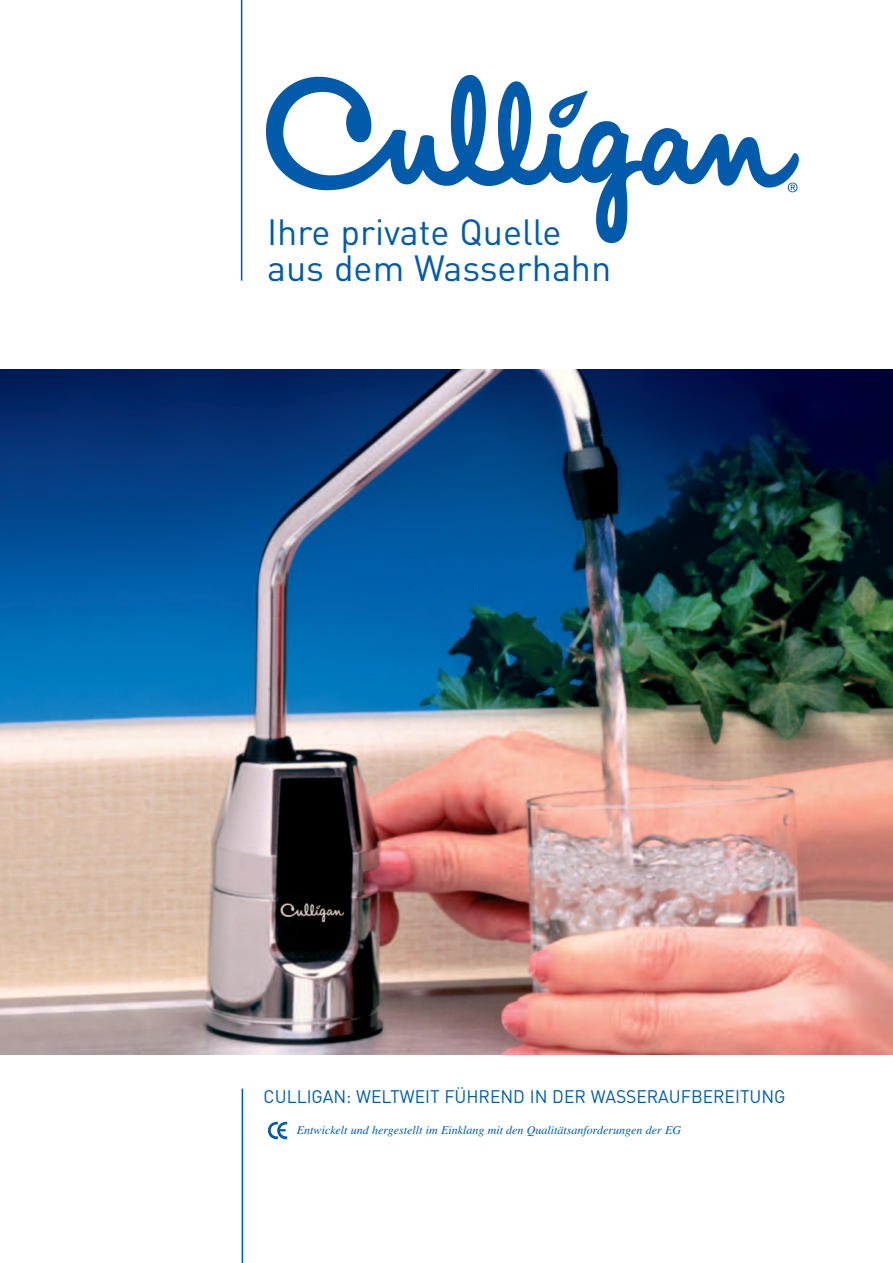
<style>
.page{position:relative;width:893px;height:1263px;background:#fff}
.page>*{position:absolute;margin:0;border:0;box-sizing:border-box;transform-origin:0 0}
.t1{font:36px/36px "DIN";color:#015aaa}
.t2{font:18px "DIN";color:#015aaa}
.t3{font:italic 12px "Times";color:#015aaa}
</style>
<div class="page">
<img style="left:266px;top:76px;width:532px;height:167px">
<hr style="left:241px;top:0;width:1px;height:281px;background:#015aaa">
<img style="left:0;top:370px;width:893px;height:684px">
<svg style="left:268px;top:1122px;width:19px;height:17px"></svg>
<hr style="left:242px;top:1089px;width:1px;height:174px;background:#015aaa">
<h1 class="t1" style="left:267px;top:214px;width:346px">Ihre private Quelle aus dem Wasserhahn</h1>
<h2 class="t2" style="left:264px;top:1086px;width:523px">CULLIGAN: WELTWEIT FÜHREND IN DER WASSERAUFBEREITUNG</h2>
<p class="t3" style="left:297px;top:1123px;width:386px">Entwickelt und hergestellt im Einklang mit den Qualitätsanforderungen der EG</p>
</div>
